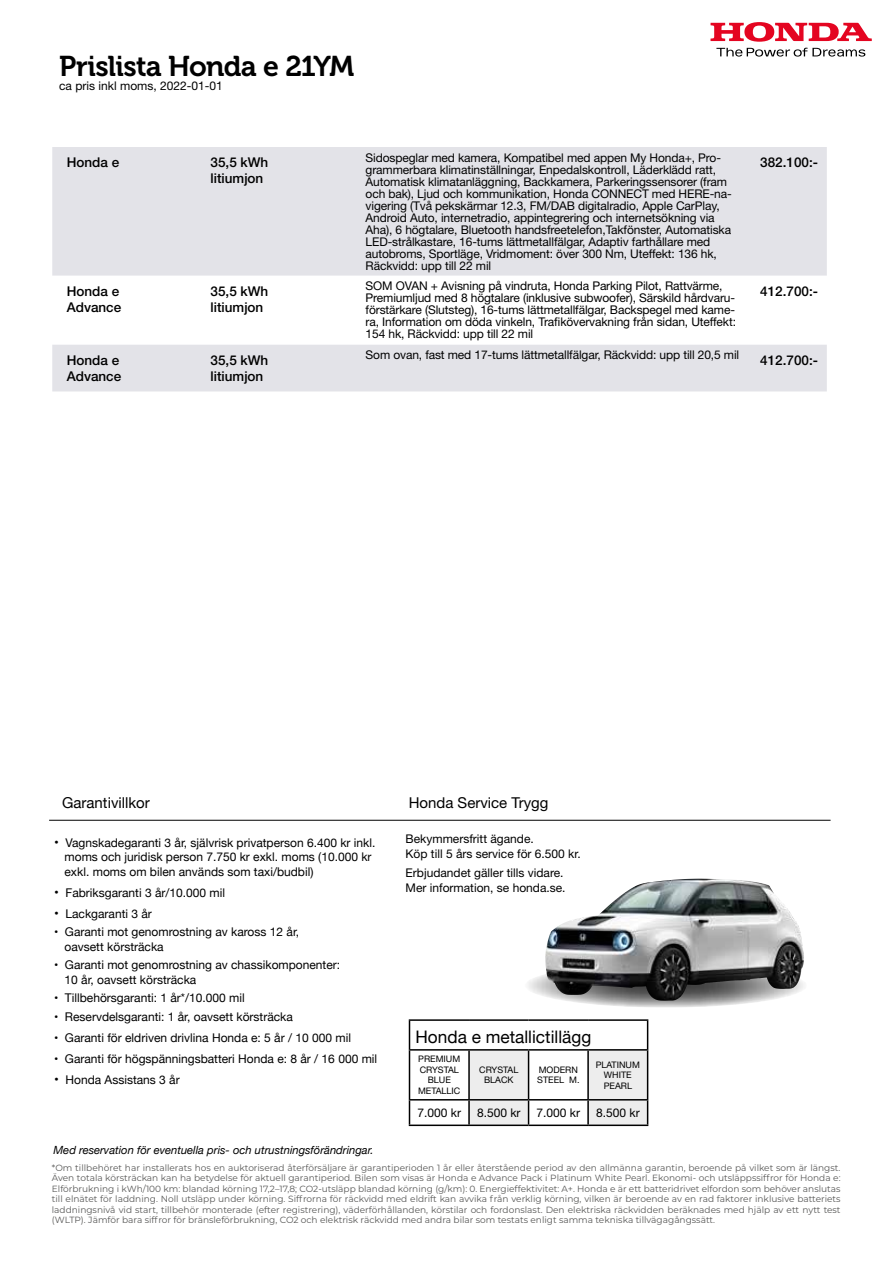
<style>
.page{position:relative;width:893px;height:1263px;background:#fff}
.page>*{position:absolute;margin:0;border:0;box-sizing:border-box;transform-origin:0 0}
.t1{font:28.5px "Museo 700";letter-spacing:-.03em;color:#000}
.t2{font:17.25px "Helvetica Neue";color:#000}
.t3{font:15px "Helvetica Neue LT Std";color:#000}
.t4{font:15px "Helvetica Neue";color:#000}
.t5{font:500 13.5px/16.2px "Helvetica Neue LT Std";color:#000}
.t6{font:12px/12px "Helvetica Neue LT Std";letter-spacing:-.01em;color:#000}
.t7{font:12px/14.4px "Helvetica Neue";color:#000}
.t8{font:italic 11.25px "Helvetica Neue";color:#000}
.t9{font:9px/10.5px "Montserrat";color:#575756;text-align:justify}
.t10{font:9px/10.5px "Helvetica Neue LT Std";color:#000;text-align:center}
.s1{font-size:13.5px}
</style>
<div class="page">
<svg style="left:710px;top:22px;width:162px;height:20px"></svg>
<svg style="left:716px;top:48px;width:149px;height:9px"></svg>
<svg style="left:524px;top:963px;width:283px;height:45px;background:#8b8b8b"></svg>
<img style="left:545px;top:879px;width:156px;height:116px">
<hr style="left:409px;top:1019px;width:60px;height:2px;background:#000">
<svg style="left:409px;top:1021px;width:1px;height:28px"></svg>
<hr style="left:469px;top:1019px;width:60px;height:2px;background:#000">
<hr style="left:529px;top:1019px;width:59px;height:2px;background:#000">
<hr style="left:588px;top:1019px;width:60px;height:2px;background:#000">
<hr style="left:409px;top:1049px;width:60px;height:1px;background:#000">
<hr style="left:409px;top:1050px;width:1px;height:49px;background:#000">
<hr style="left:468px;top:1050px;width:2px;height:49px;background:#000">
<hr style="left:409px;top:1099px;width:60px;height:1px;background:#000">
<svg style="left:409px;top:1100px;width:1px;height:24px"></svg>
<hr style="left:468px;top:1100px;width:2px;height:24px;background:#000">
<svg style="left:469px;top:1021px;width:179px;height:103px"></svg>
<hr style="left:409px;top:1124px;width:60px;height:2px;background:#000">
<hr style="left:469px;top:1124px;width:60px;height:2px;background:#000">
<hr style="left:529px;top:1124px;width:59px;height:2px;background:#000">
<hr style="left:588px;top:1124px;width:60px;height:2px;background:#000">
<hr style="left:49px;top:820px;width:782px;height:1px;background:#000">
<div style="left:52px;top:147px;width:775px;height:129px;background:#e3e3e8"></div>
<div style="left:52px;top:345px;width:775px;height:46px;background:#e3e3e8"></div>
<h1 class="t1" style="left:59px;top:50px;width:297px">Prislista Honda e 21YM</h1>
<p class="t6" style="left:59px;top:80px;width:165px">ca pris inkl moms, 2022-01-01</p>
<p class="t5" style="left:67px;top:154px;width:54px">Honda e</p>
<p class="t5" style="left:211px;top:154px;width:59px">35,5 kWh litiumjon</p>
<p class="t6" style="left:366px;top:151px;width:368px">Sidospeglar med kamera, Kompatibel med appen My Honda+, Pro&shy;grammerbara klimatinställningar, Enpedalskontroll, Läderklädd ratt, Automatisk klimatanläggning, Backkamera, Parkeringssensorer (fram och bak), Ljud och kommunikation, Honda CONNECT med HERE-na&shy;vigering (Två pekskärmar 12.3, FM/DAB digitalradio, Apple CarPlay, Android Auto, internetradio, appintegrering och internetsökning via Aha), 6 högtalare, Bluetooth handsfreetelefon,Takfönster, Automatiska LED-strålkastare, 16-tums lättmetallfälgar, Adaptiv farthållare med autobroms, Sportläge, Vridmoment: över 300 Nm, Uteffekt: 136 hk, Räckvidd: upp till 22 mil</p>
<p class="t5" style="left:760px;top:154px;width:59px">382.100:-</p>
<p class="t5" style="left:67px;top:283px;width:56px">Honda e<br>Advance</p>
<p class="t5" style="left:211px;top:283px;width:59px">35,5 kWh litiumjon</p>
<p class="t6" style="left:366px;top:280px;width:372px">SOM OVAN + Avisning på vindruta, Honda Parking Pilot, Rattvärme, Premiumljud med 8 högtalare (inklusive subwoofer), Särskild hårdvaru&shy;förstärkare (Slutsteg), 16-tums lättmetallfälgar, Backspegel med kame&shy;ra, Information om döda vinkeln, Trafikövervakning från sidan, Uteffekt:<br>154 hk, Räckvidd: upp till 22 mil</p>
<p class="t5" style="left:760px;top:283px;width:59px">412.700:-</p>
<p class="t5" style="left:67px;top:352px;width:56px">Honda e<br>Advance</p>
<p class="t5" style="left:211px;top:352px;width:59px">35,5 kWh litiumjon</p>
<p class="t6" style="left:366px;top:349px;width:375px">Som ovan, fast med 17-tums lättmetallfälgar, Räckvidd: upp till 20,5 mil</p>
<p class="t5" style="left:760px;top:352px;width:59px">412.700:-</p>
<p class="t4" style="left:62px;top:792px;width:89px">Garantivillkor</p>
<p class="t3" style="left:409px;top:794px;width:141px">Honda Service Trygg</p>
<p class="t6" style="left:406px;top:830px;width:177px;line-height:15px">Bekymmersfritt ägande.<br>Köp till 5 års service för 6.500 kr.</p>
<p class="t6" style="left:406px;top:865px;width:162px;line-height:15px">Erbjudandet gäller tills vidare.<br>Mer information, se honda.se.</p>
<p class="t7" style="left:65px;top:836px;width:312px;text-indent:-10px"><span class="s1">•</span> Vagnskadegaranti 3 år, självrisk privatperson 6.400 kr inkl. moms och juridisk person 7.750 kr exkl. moms (10.000 kr exkl. moms om bilen används som taxi/budbil)</p>
<p class="t7" style="left:54px;top:886px;width:172px"><span class="s1">•</span> Fabriksgaranti 3 år/10.000 mil</p>
<p class="t7" style="left:54px;top:907px;width:99px"><span class="s1">•</span> Lackgaranti 3 år</p>
<p class="t7" style="left:65px;top:925px;width:236px;text-indent:-10px">• Garanti mot genomrostning av kaross 12 år, oavsett körsträcka</p>
<p class="t7" style="left:65px;top:958px;width:277px;text-indent:-10px">• Garanti mot genomrostning av chassikomponenter:<br>10 år, oavsett körsträcka</p>
<p class="t7" style="left:54px;top:991px;width:192px">• Tillbehörsgaranti: 1 år*/10.000 mil</p>
<p class="t7" style="left:54px;top:1010px;width:240px">• Reservdelsgaranti: 1 år, oavsett körsträcka</p>
<p class="t7" style="left:54px;top:1031px;width:298px">• Garanti för eldriven drivlina Honda e: 5 år / 10 000 mil</p>
<p class="t7" style="left:54px;top:1052px;width:325px">• Garanti för högspänningsbatteri Honda e: 8 år / 16 000 mil</p>
<p class="t7" style="left:54px;top:1073px;width:127px"><span class="s1">•</span> Honda Assistans 3 år</p>
<h2 class="t2" style="left:415px;top:1024px;width:177px">Honda e metallictillägg</h2>
<p class="t10" style="left:418px;top:1054px;width:44px">PREMIUM<br>CRYSTAL<br>BLUE<br>METALLIC</p>
<p class="t10" style="left:479px;top:1064px;width:41px">CRYSTAL<br>BLACK</p>
<p class="t10" style="left:537px;top:1064px;width:44px;text-align:left">MODERN<br>STEEL M.</p>
<p class="t10" style="left:596px;top:1059px;width:46px">PLATINUM<br>WHITE<br>PEARL</p>
<p class="t6" style="left:417px;top:1106px;width:45px">7.000 kr</p>
<p class="t6" style="left:477px;top:1106px;width:45px">8.500 kr</p>
<p class="t6" style="left:537px;top:1106px;width:45px">7.000 kr</p>
<p class="t6" style="left:596px;top:1106px;width:45px">8.500 kr</p>
<p class="t8" style="left:54px;top:1141px;width:322px">Med reservation för eventuella pris- och utrustningsförändringar.</p>
<p class="t9" style="left:52px;top:1162px;width:790px">*Om tillbehöret har installerats hos en auktoriserad återförsäljare är garantiperioden 1 år eller återstående period av den allmänna garantin, beroende på vilket som är längst.<br>Även totala körsträckan kan ha betydelse för aktuell garantiperiod. Bilen som visas är Honda e Advance Pack i Platinum White Pearl. Ekonomi- och utsläppssiffror för Honda e:<br>Elförbrukning i kWh/100 km: blandad körning 17,2–17,8; CO2-utsläpp blandad körning (g/km): 0. Energieffektivitet: A+. Honda e är ett batteridrivet elfordon som behöver anslutas till elnätet för laddning. Noll utsläpp under körning. Siffrorna för räckvidd med eldrift kan avvika från verklig körning, vilken är beroende av en rad faktorer inklusive batteriets laddningsnivå vid start, tillbehör monterade (efter registrering), väderförhållanden, körstilar och fordonslast. Den elektriska räckvidden beräknades med hjälp av ett nytt test (WLTP). Jämför bara siffror för bränsleförbrukning, CO2 och elektrisk räckvidd med andra bilar som testats enligt samma tekniska tillvägagångssätt.</p>
</div>
